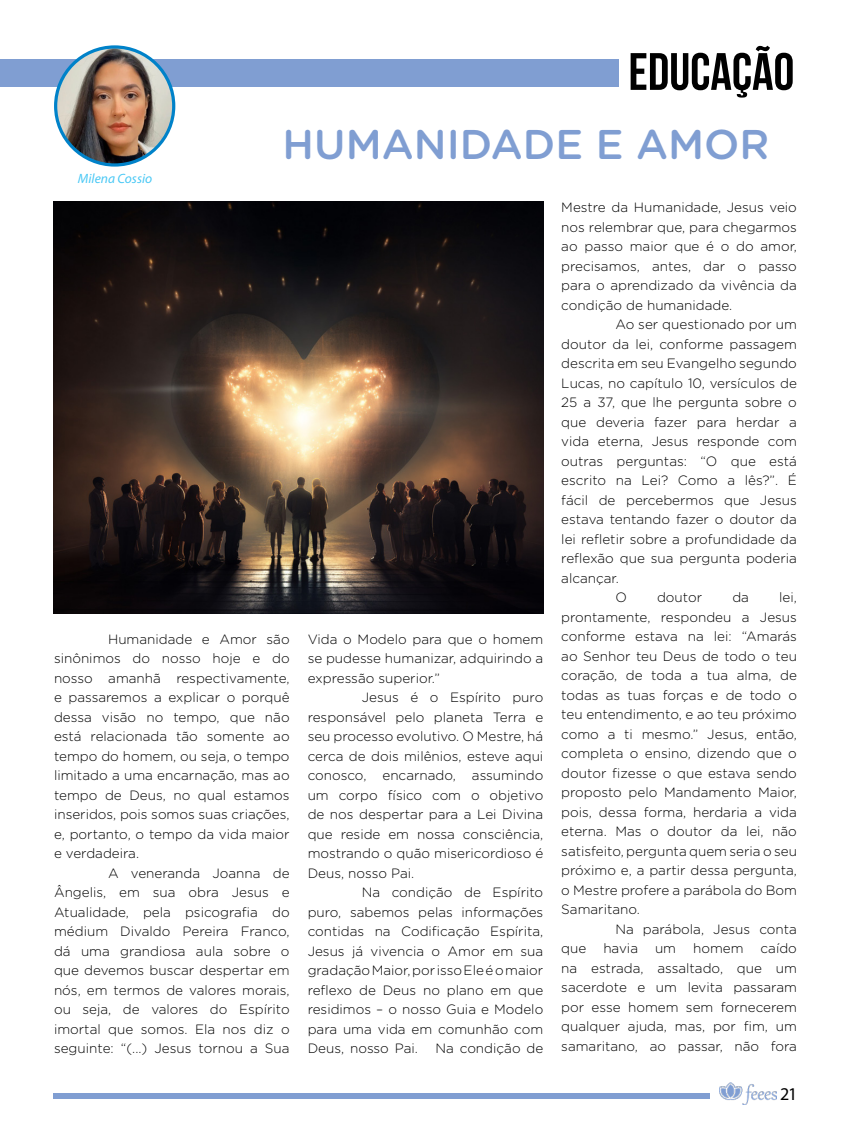
<style>
.page{position:relative;width:851px;height:1127px;background:#fff}
.page>*{position:absolute;margin:0;border:0;box-sizing:border-box;transform-origin:0 0}
.t1{font:700 52.5px "Bebas Neue";color:#000}
.t2{font:500 41.55px "Gotham Rounded";color:#809ed2}
.t3{font:18px "Myriad Pro";color:#000}
.t4{font:300 13.5px/19.5px "Gotham Rounded";color:#000;text-align:justify}
.t5{font:italic 13.5px "Myriad Pro";color:#49c8f5}
</style>
<div class="page">
<img style="left:719px;top:1082px;width:57px;height:22px">
<div style="left:54px;top:1093px;width:655px;height:6px;background:#809ed2"></div>
<div style="left:0;top:59px;width:618px;height:27px;background:#809ed2"></div>
<img style="left:56px;top:47px;width:118px;height:118px;border-radius:59px">
<div style="left:54px;top:45px;width:121px;height:122px;border:3px solid #0082c9;border-radius:50%"></div>
<img style="left:54px;top:202px;width:489px;height:412px">
<h1 class="t1" style="left:628px;top:43px;width:167px">EDUCAÇÃO</h1>
<p class="t5" style="left:78px;top:170px;width:76px">Milena Cossio</p>
<h2 class="t2" style="left:282px;top:115px;width:488px">HUMANIDADE E AMOR</h2>
<p class="t4" style="left:108px;top:628px;width:183px">Humanidade e Amor são</p>
<p class="t4" style="left:54px;top:648px;width:237px">sinônimos do nosso hoje e do</p>
<p class="t4" style="left:54px;top:667px;width:237px">nosso amanhã respectivamente,</p>
<p class="t4" style="left:54px;top:687px;width:237px">e passaremos a explicar o porquê</p>
<p class="t4" style="left:54px;top:706px;width:237px">dessa visão no tempo, que não</p>
<p class="t4" style="left:54px;top:726px;width:237px">está relacionada tão somente ao</p>
<p class="t4" style="left:54px;top:745px;width:237px">tempo do homem, ou seja, o tempo</p>
<p class="t4" style="left:54px;top:765px;width:237px">limitado a uma encarnação, mas ao</p>
<p class="t4" style="left:54px;top:784px;width:237px">tempo de Deus, no qual estamos</p>
<p class="t4" style="left:54px;top:804px;width:237px">inseridos, pois somos suas criações,</p>
<p class="t4" style="left:54px;top:823px;width:237px">e, portanto, o tempo da vida maior</p>
<p class="t4" style="left:54px;top:843px;width:87px">e verdadeira.</p>
<p class="t4" style="left:108px;top:862px;width:183px">A veneranda Joanna de</p>
<p class="t4" style="left:54px;top:882px;width:237px">Ângelis, em sua obra Jesus e</p>
<p class="t4" style="left:54px;top:901px;width:237px">Atualidade, pela psicografia do</p>
<p class="t4" style="left:54px;top:921px;width:237px">médium Divaldo Pereira Franco,</p>
<p class="t4" style="left:54px;top:940px;width:237px">dá uma grandiosa aula sobre o</p>
<p class="t4" style="left:54px;top:960px;width:237px">que devemos buscar despertar em</p>
<p class="t4" style="left:54px;top:979px;width:237px">nós, em termos de valores morais,</p>
<p class="t4" style="left:54px;top:999px;width:237px">ou seja, de valores do Espírito</p>
<p class="t4" style="left:54px;top:1018px;width:237px">imortal que somos. Ela nos diz o</p>
<p class="t4" style="left:54px;top:1038px;width:237px">seguinte: “(...) Jesus tornou a Sua</p>
<p class="t4" style="left:307px;top:628px;width:237px">Vida o Modelo para que o homem</p>
<p class="t4" style="left:307px;top:648px;width:237px">se pudesse humanizar, adquirindo a</p>
<p class="t4" style="left:307px;top:667px;width:134px">expressão superior.”</p>
<p class="t4" style="left:361px;top:687px;width:183px">Jesus é o Espírito puro</p>
<p class="t4" style="left:307px;top:706px;width:237px">responsável pelo planeta Terra e</p>
<p class="t4" style="left:307px;top:726px;width:237px">seu processo evolutivo. O Mestre, há</p>
<p class="t4" style="left:307px;top:745px;width:237px">cerca de dois milênios, esteve aqui</p>
<p class="t4" style="left:307px;top:765px;width:237px">conosco, encarnado, assumindo</p>
<p class="t4" style="left:307px;top:784px;width:237px">um corpo físico com o objetivo</p>
<p class="t4" style="left:307px;top:804px;width:237px">de nos despertar para a Lei Divina</p>
<p class="t4" style="left:307px;top:823px;width:237px">que reside em nossa consciência,</p>
<p class="t4" style="left:307px;top:843px;width:237px">mostrando o quão misericordioso é</p>
<p class="t4" style="left:307px;top:862px;width:108px">Deus, nosso Pai.</p>
<p class="t4" style="left:361px;top:882px;width:183px">Na condição de Espírito</p>
<p class="t4" style="left:307px;top:901px;width:237px">puro, sabemos pelas informações</p>
<p class="t4" style="left:307px;top:921px;width:237px">contidas na Codificação Espírita,</p>
<p class="t4" style="left:307px;top:940px;width:237px">Jesus já vivencia o Amor em sua</p>
<p class="t4" style="left:307px;top:960px;width:237px">gradação Maior, por isso Ele é o maior</p>
<p class="t4" style="left:307px;top:979px;width:237px">reflexo de Deus no plano em que</p>
<p class="t4" style="left:307px;top:999px;width:237px">residimos – o nosso Guia e Modelo</p>
<p class="t4" style="left:307px;top:1018px;width:237px">para uma vida em comunhão com</p>
<p class="t4" style="left:307px;top:1038px;width:112px">Deus, nosso Pai.</p>
<p class="t4" style="left:435px;top:1038px;width:109px">Na condição de</p>
<p class="t4" style="left:561px;top:197px;width:237px">Mestre da Humanidade, Jesus veio</p>
<p class="t4" style="left:561px;top:216px;width:237px">nos relembrar que, para chegarmos</p>
<p class="t4" style="left:561px;top:236px;width:237px">ao passo maior que é o do amor,</p>
<p class="t4" style="left:561px;top:255px;width:237px">precisamos, antes, dar o passo</p>
<p class="t4" style="left:561px;top:275px;width:237px">para o aprendizado da vivência da</p>
<p class="t4" style="left:561px;top:294px;width:172px">condição de humanidade.</p>
<p class="t4" style="left:615px;top:314px;width:183px">Ao ser questionado por um</p>
<p class="t4" style="left:561px;top:333px;width:237px">doutor da lei, conforme passagem</p>
<p class="t4" style="left:561px;top:353px;width:237px">descrita em seu Evangelho segundo</p>
<p class="t4" style="left:561px;top:372px;width:237px">Lucas, no capítulo 10, versículos de</p>
<p class="t4" style="left:561px;top:392px;width:237px">25 a 37, que lhe pergunta sobre o</p>
<p class="t4" style="left:561px;top:411px;width:237px">que deveria fazer para herdar a</p>
<p class="t4" style="left:561px;top:431px;width:237px">vida eterna, Jesus responde com</p>
<p class="t4" style="left:561px;top:450px;width:237px">outras perguntas: “O que está</p>
<p class="t4" style="left:561px;top:470px;width:237px">escrito na Lei? Como a lês?”. É</p>
<p class="t4" style="left:561px;top:489px;width:237px">fácil de percebermos que Jesus</p>
<p class="t4" style="left:561px;top:509px;width:237px">estava tentando fazer o doutor da</p>
<p class="t4" style="left:561px;top:528px;width:237px">lei refletir sobre a profundidade da</p>
<p class="t4" style="left:561px;top:548px;width:237px">reflexão que sua pergunta poderia</p>
<p class="t4" style="left:561px;top:567px;width:59px">alcançar.</p>
<p class="t4" style="left:615px;top:587px;width:13px">O</p>
<p class="t4" style="left:657px;top:587px;width:47px">doutor</p>
<p class="t4" style="left:732px;top:587px;width:18px">da</p>
<p class="t4" style="left:779px;top:587px;width:19px">lei,</p>
<p class="t4" style="left:561px;top:606px;width:237px">prontamente, respondeu a Jesus</p>
<p class="t4" style="left:561px;top:626px;width:237px">conforme estava na lei: “Amarás</p>
<p class="t4" style="left:561px;top:645px;width:237px">ao Senhor teu Deus de todo o teu</p>
<p class="t4" style="left:561px;top:665px;width:237px">coração, de toda a tua alma, de</p>
<p class="t4" style="left:561px;top:684px;width:237px">todas as tuas forças e de todo o</p>
<p class="t4" style="left:561px;top:704px;width:237px">teu entendimento, e ao teu próximo</p>
<p class="t4" style="left:561px;top:723px;width:237px">como a ti mesmo.” Jesus, então,</p>
<p class="t4" style="left:561px;top:743px;width:237px">completa o ensino, dizendo que o</p>
<p class="t4" style="left:561px;top:762px;width:237px">doutor fizesse o que estava sendo</p>
<p class="t4" style="left:561px;top:782px;width:237px">proposto pelo Mandamento Maior,</p>
<p class="t4" style="left:561px;top:801px;width:237px">pois, dessa forma, herdaria a vida</p>
<p class="t4" style="left:561px;top:821px;width:237px">eterna. Mas o doutor da lei, não</p>
<p class="t4" style="left:561px;top:840px;width:237px">satisfeito, pergunta quem seria o seu</p>
<p class="t4" style="left:561px;top:860px;width:237px">próximo e, a partir dessa pergunta,</p>
<p class="t4" style="left:561px;top:879px;width:237px">o Mestre profere a parábola do Bom</p>
<p class="t4" style="left:561px;top:899px;width:80px">Samaritano.</p>
<p class="t4" style="left:615px;top:918px;width:183px">Na parábola, Jesus conta</p>
<p class="t4" style="left:561px;top:938px;width:27px">que</p>
<p class="t4" style="left:603px;top:938px;width:36px">havia</p>
<p class="t4" style="left:655px;top:938px;width:23px">um</p>
<p class="t4" style="left:693px;top:938px;width:52px">homem</p>
<p class="t4" style="left:561px;top:938px;width:237px;text-indent:199px">caído na estrada, assaltado, que um sacerdote e um levita passaram por esse homem sem fornecerem qualquer ajuda, mas, por fim, um samaritano, ao passar, não fora</p>
<h3 class="t3" style="left:780px;top:1083px;width:19px">21</h3>
</div>
